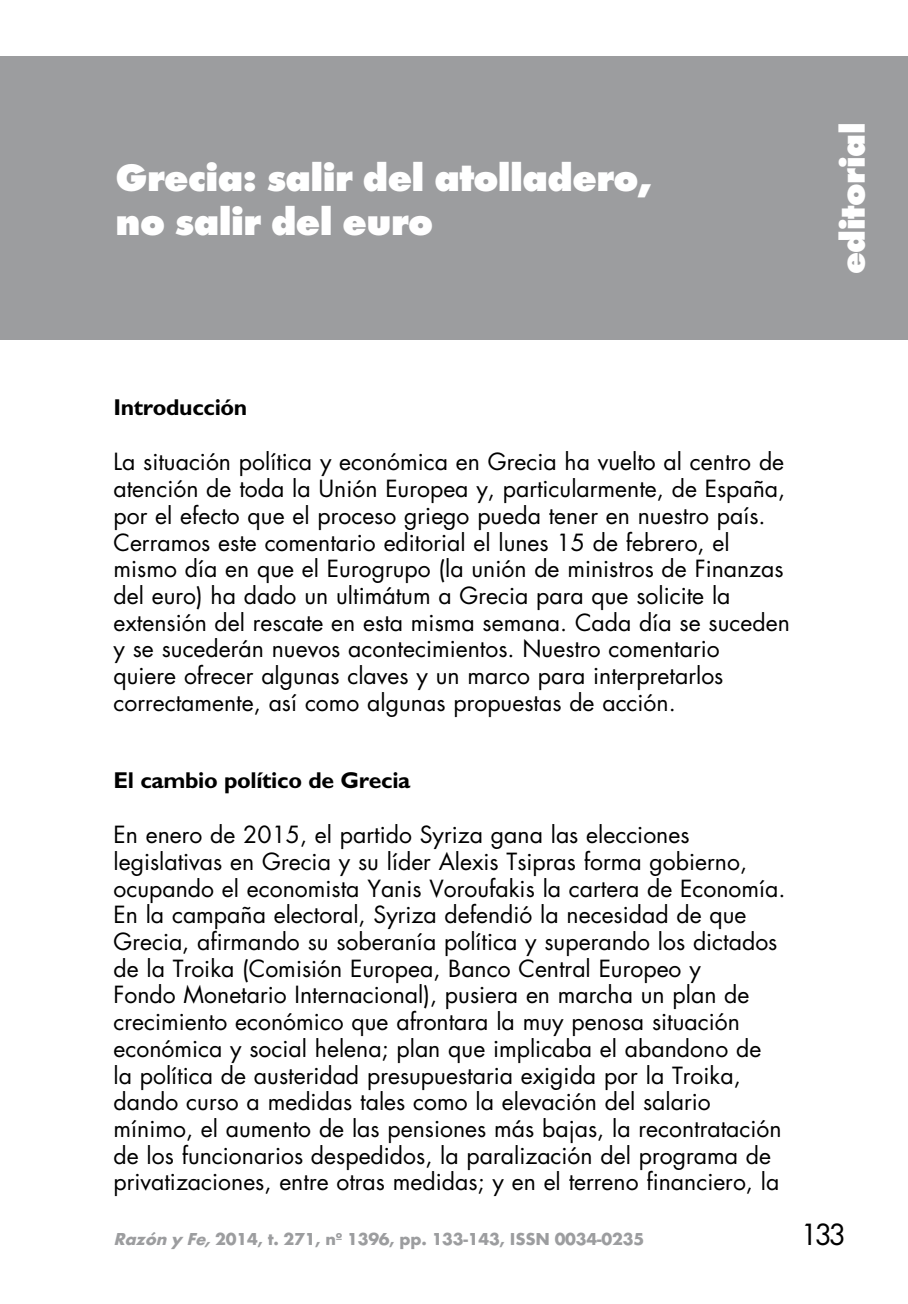
<style>
.page{position:relative;width:908px;height:1304px;background:#fff}
.page>*{position:absolute;margin:0;border:0;box-sizing:border-box;transform-origin:0 0}
.t1{font:800 40px/44px "Futura T";letter-spacing:-.015em;color:#fff}
.t2{font:800 36px "Futura T";letter-spacing:-.01em;color:#fff}
.t3{font:32px "Futura T";color:#000}
.t4{font:23px/26.8px "Futura";color:#000}
.t5{font:700 23px "Gill Sans";letter-spacing:-.015em;color:#000}
.t6{font:700 18px "Futura T";letter-spacing:-.01em;color:#9c9d9f}
.s1{font-style:italic}
</style>
<div class="page">
<div style="left:0;top:57px;width:907px;height:283px;background:#9c9d9f"></div>
<h1 class="t1" style="left:115px;top:156px;width:538px">Grecia: salir del atolladero, no salir del euro</h1>
<h2 class="t2" style="left:830px;top:274px;width:153px;rotate:-90deg">editorial</h2>
<p class="t5" style="left:113px;top:394px;width:135px">Introducción</p>
<p class="t4" style="left:113px;top:448px;width:677px">La situación política y económica en Grecia ha vuelto al centro de atención de toda la Unión Europea y, particularmente, de España, por el efecto que el proceso griego pueda tener en nuestro país.<br>Cerramos este comentario editorial el lunes 15 de febrero, el mismo día en que el Eurogrupo (la unión de ministros de Finanzas del euro) ha dado un ultimátum a Grecia para que solicite la extensión del rescate en esta misma semana. Cada día se suceden y se sucederán nuevos acontecimientos. Nuestro comentario<br>quiere ofrecer algunas claves y un marco para interpretarlos correctamente, así como algunas propuestas de acción.</p>
<p class="t5" style="left:113px;top:767px;width:298px">El cambio político de Grecia</p>
<p class="t4" style="left:113px;top:821px;width:673px">En enero de 2015, el partido Syriza gana las elecciones legislativas en Grecia y su líder Alexis Tsipras forma gobierno, ocupando el economista Yanis Voroufakis la cartera de Economía.<br>En la campaña electoral, Syriza defendió la necesidad de que Grecia, afirmando su soberanía política y superando los dictados de la Troika (Comisión Europea, Banco Central Europeo y<br>Fondo Monetario Internacional), pusiera en marcha un plan de crecimiento económico que afrontara la muy penosa situación económica y social helena; plan que implicaba el abandono de<br>la política de austeridad presupuestaria exigida por la Troika, dando curso a medidas tales como la elevación del salario mínimo, el aumento de las pensiones más bajas, la recontratación de los funcionarios despedidos, la paralización del programa de privatizaciones, entre otras medidas; y en el terreno financiero, la</p>
<p class="t6" style="left:113px;top:1228px;width:532px"><span class="s1">Razón y Fe,</span>2014, t. 271, nº 1396, pp. 133-143, ISSN 0034-0235</p>
<h3 class="t3" style="left:799px;top:1216px;width:48px">133</h3>
</div>
